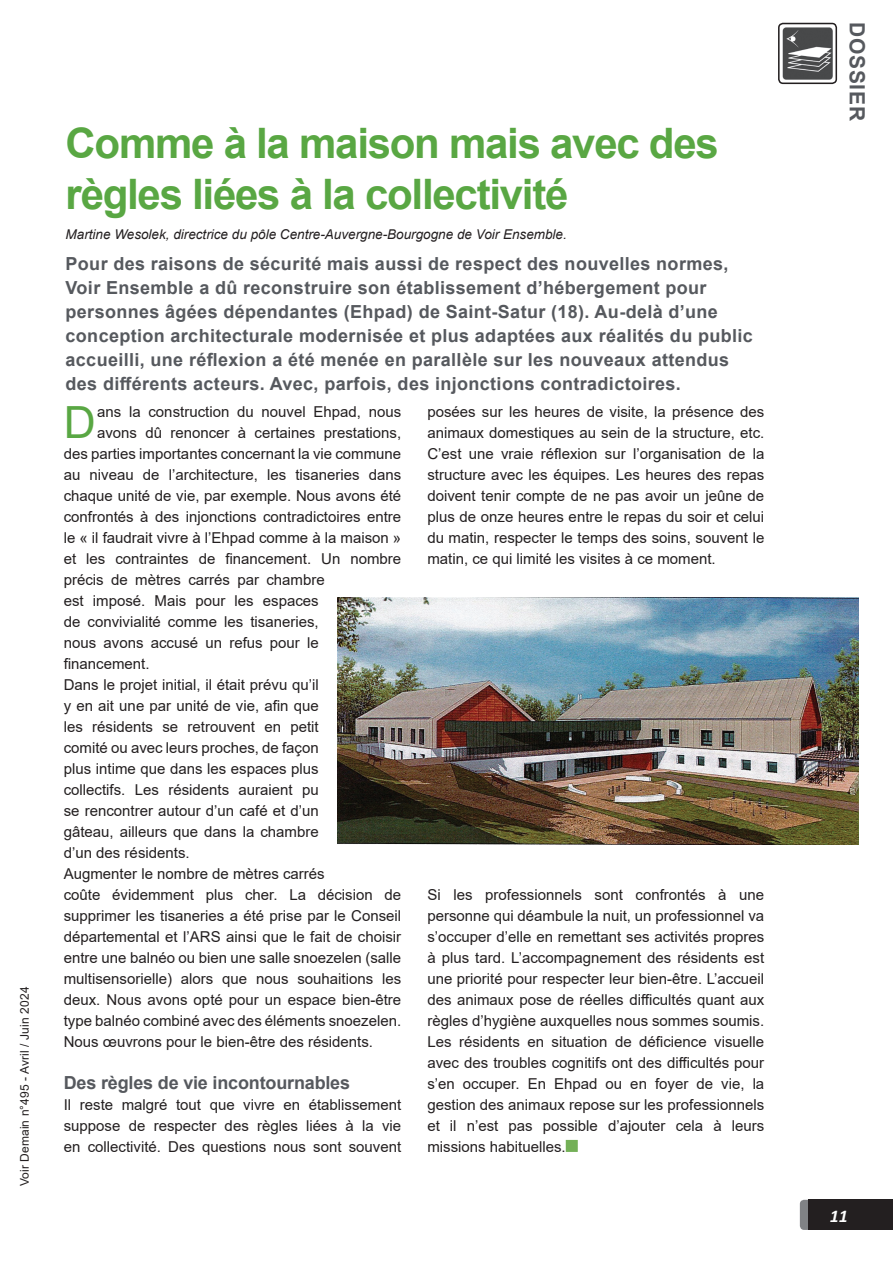
<style>
.page{position:relative;width:893px;height:1263px;background:#fff}
.page>*{position:absolute;margin:0;border:0;box-sizing:border-box;transform-origin:0 0}
.t1{font:44.4px "Arial";color:#59a743}
.t2{font:700 42px/51px "Arial";letter-spacing:-.03em;color:#59a743}
.t3{font:700 21px "Arial";letter-spacing:.035em;color:#56595e}
.t4{font:700 18px/24px "Arial";letter-spacing:.02em;color:#56595e}
.t5{font:700 18px "Arial";letter-spacing:-.01em;color:#56595e}
.t6{font:italic 700 18px "Calibri";color:#fff}
.t7{font:15px/21px "Arial";color:#231f20;text-align:justify}
.t8{font:italic 13.5px "Arial";color:#231f20}
.t9{font:12px "Arial";letter-spacing:.01em;color:#231f20}
</style>
<div class="page">
<svg style="left:800px;top:1200px;width:9px;height:30px"></svg>
<div style="left:809px;top:1200px;width:84px;height:30px;background:#231f20"></div>
<img style="left:782px;top:27px;width:51px;height:53px">
<div style="left:778px;top:23px;width:59px;height:61px;border:2px solid #231f20;border-radius:4px"></div>
<div style="left:566px;top:1140px;width:12px;height:12px;background:#74b057;border:1px solid #74b057"></div>
<img style="left:337px;top:597px;width:522px;height:248px">
<p class="t9" style="left:16px;top:1186px;width:201px;rotate:-90deg">Voir Demain n°495 - Avril / Juin 2024</p>
<h2 class="t2" style="left:66px;top:118px;width:655px">Comme à la maison mais avec des règles liées à la collectivité</h2>
<p class="t8" style="left:66px;top:226px;width:503px">Martine Wesolek, directrice du pôle Centre-Auvergne-Bourgogne de Voir Ensemble.</p>
<p class="t4" style="left:66px;top:251px;width:689px">Pour des raisons de sécurité mais aussi de respect des nouvelles normes, Voir Ensemble a dû reconstruire son établissement d’hébergement pour personnes âgées dépendantes (Ehpad) de Saint-Satur (18). Au-delà d’une conception architecturale modernisée et plus adaptées aux réalités du public accueilli, une réflexion a été menée en parallèle sur les nouveaux attendus des différents acteurs. Avec, parfois, des injonctions contradictoires.</p>
<h1 class="t1" style="left:64px;top:392px;width:34px">D</h1>
<p class="t7" style="left:97px;top:401px;width:306px">ans la construction du nouvel Ehpad, nous</p>
<p class="t7" style="left:97px;top:422px;width:306px">avons dû renoncer à certaines prestations,</p>
<p class="t7" style="left:64px;top:443px;width:339px">des parties importantes concernant la vie commune</p>
<p class="t7" style="left:64px;top:464px;width:339px">au niveau de l’architecture, les tisaneries dans</p>
<p class="t7" style="left:64px;top:485px;width:339px">chaque unité de vie, par exemple. Nous avons été</p>
<p class="t7" style="left:64px;top:506px;width:339px">confrontés à des injonctions contradictoires entre</p>
<p class="t7" style="left:64px;top:527px;width:339px">le « il faudrait vivre à l’Ehpad comme à la maison »</p>
<p class="t7" style="left:64px;top:548px;width:339px">et les contraintes de financement. Un nombre</p>
<p class="t7" style="left:64px;top:569px;width:262px">précis de mètres carrés par chambre</p>
<p class="t7" style="left:64px;top:590px;width:256px">est imposé. Mais pour les espaces</p>
<p class="t7" style="left:64px;top:611px;width:256px">de convivialité comme les tisaneries,</p>
<p class="t7" style="left:64px;top:632px;width:256px">nous avons accusé un refus pour le</p>
<p class="t7" style="left:64px;top:653px;width:87px">financement.</p>
<p class="t7" style="left:64px;top:674px;width:256px">Dans le projet initial, il était prévu qu’il</p>
<p class="t7" style="left:64px;top:695px;width:256px">y en ait une par unité de vie, afin que</p>
<p class="t7" style="left:64px;top:716px;width:256px">les résidents se retrouvent en petit</p>
<p class="t7" style="left:64px;top:737px;width:257px">comité ou avec leurs proches, de façon</p>
<p class="t7" style="left:64px;top:758px;width:256px">plus intime que dans les espaces plus</p>
<p class="t7" style="left:64px;top:779px;width:256px">collectifs. Les résidents auraient pu</p>
<p class="t7" style="left:64px;top:800px;width:256px">se rencontrer autour d’un café et d’un</p>
<p class="t7" style="left:64px;top:821px;width:256px">gâteau, ailleurs que dans la chambre</p>
<p class="t7" style="left:64px;top:842px;width:127px">d’un des résidents.</p>
<p class="t7" style="left:64px;top:863px;width:263px">Augmenter le nombre de mètres carrés</p>
<p class="t7" style="left:64px;top:884px;width:339px">coûte évidemment plus cher. La décision de</p>
<p class="t7" style="left:64px;top:905px;width:339px">supprimer les tisaneries a été prise par le Conseil</p>
<p class="t7" style="left:64px;top:926px;width:339px">départemental et l’ARS ainsi que le fait de choisir</p>
<p class="t7" style="left:64px;top:947px;width:339px">entre une balnéo ou bien une salle snoezelen (salle</p>
<p class="t7" style="left:64px;top:968px;width:339px">multisensorielle) alors que nous souhaitions les</p>
<p class="t7" style="left:64px;top:989px;width:339px">deux. Nous avons opté pour un espace bien-être</p>
<p class="t7" style="left:64px;top:1010px;width:339px">type balnéo combiné avec des éléments snoezelen.</p>
<p class="t7" style="left:64px;top:1031px;width:311px">Nous œuvrons pour le bien-être des résidents.</p>
<p class="t5" style="left:64px;top:1070px;width:288px">Des règles de vie incontournables</p>
<p class="t7" style="left:64px;top:1094px;width:339px">Il reste malgré tout que vivre en établissement suppose de respecter des règles liées à la vie en collectivité. Des questions nous sont souvent</p>
<p class="t7" style="left:427px;top:401px;width:338px">posées sur les heures de visite, la présence des animaux domestiques au sein de la structure, etc.<br>C’est une vraie réflexion sur l’organisation de la structure avec les équipes. Les heures des repas doivent tenir compte de ne pas avoir un jeûne de plus de onze heures entre le repas du soir et celui du matin, respecter le temps des soins, souvent le matin, ce qui limité les visites à ce moment.</p>
<p class="t7" style="left:427px;top:884px;width:338px">Si les professionnels sont confrontés à une personne qui déambule la nuit, un professionnel va s’occuper d’elle en remettant ses activités propres à plus tard. L’accompagnement des résidents est une priorité pour respecter leur bien-être. L’accueil des animaux pose de réelles difficultés quant aux règles d’hygiène auxquelles nous sommes soumis.<br>Les résidents en situation de déficience visuelle avec des troubles cognitifs ont des difficultés pour s’en occuper. En Ehpad ou en foyer de vie, la gestion des animaux repose sur les professionnels et il n’est pas possible d’ajouter cela à leurs missions habituelles.</p>
<h3 class="t3" style="left:872px;top:22px;width:100px;rotate:90deg">Dossier</h3>
<p class="t6" style="left:830px;top:1203px;width:20px">11</p>
</div>
